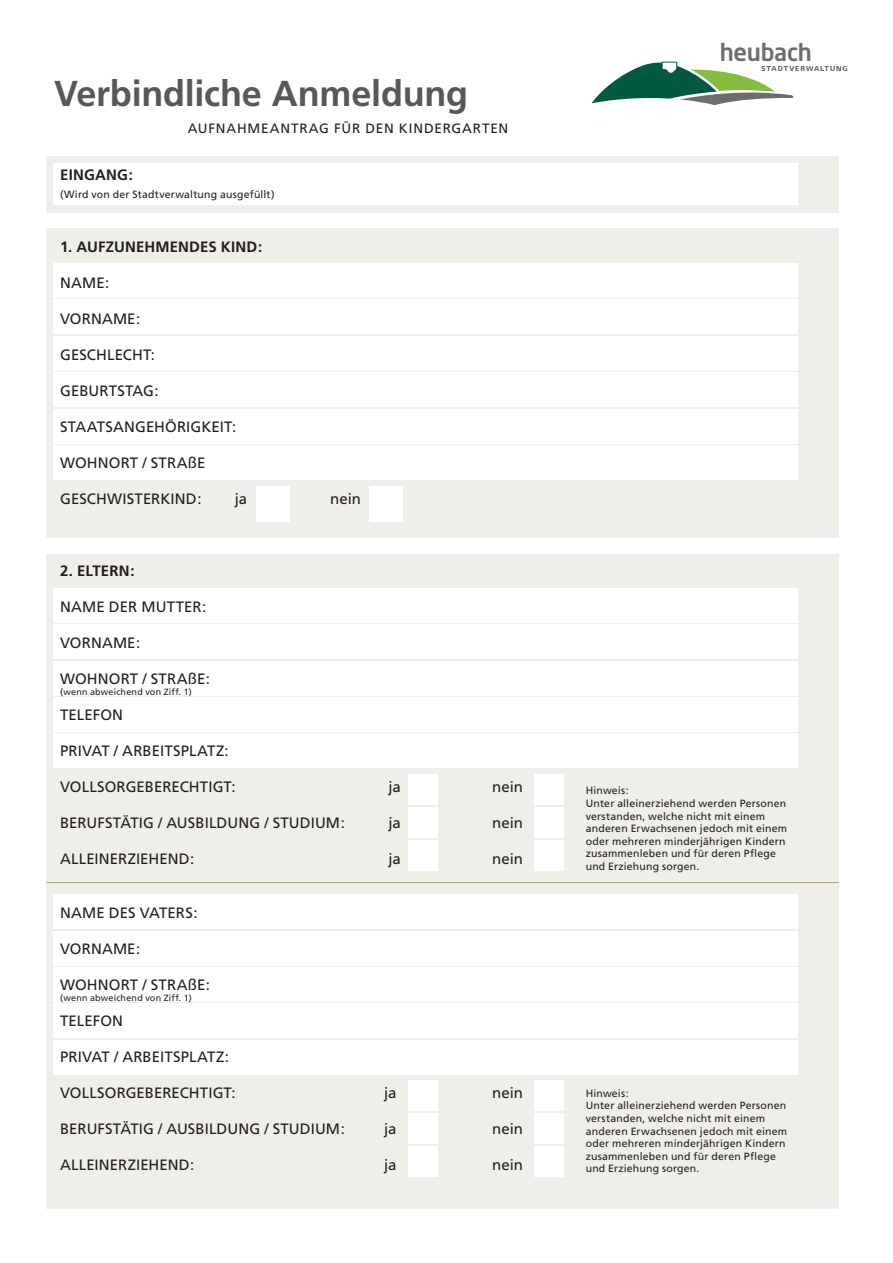
<style>
.page{position:relative;width:893px;height:1263px;background:#fff}
.page>*{position:absolute;margin:0;border:0;box-sizing:border-box;transform-origin:0 0}
.t1{font:700 36px "Frutiger";letter-spacing:-.005em;color:#57585a}
.t2{font:500 23.85px "Neo Sans";letter-spacing:-.015em;color:#6c6d70}
.t3{font:15px "Frutiger";letter-spacing:.005em;color:#231f20}
.t4{font:700 15px "Frutiger";letter-spacing:.01em;color:#231f20}
.t5{font:13.5px "Frutiger";letter-spacing:.065em;color:#231f20}
.t6{font:10.5px/12.6px "Frutiger";letter-spacing:.02em;color:#231f20}
.t7{font:9px "Frutiger";letter-spacing:.02em;color:#231f20}
.t8{font:700 7.5px "Frutiger Next LT";letter-spacing:.125em;color:#57585a}
</style>
<div class="page">
<div style="left:47px;top:228px;width:792px;height:309px;background:#efeee8"></div>
<div style="left:47px;top:554px;width:792px;height:655px;background:#efeee8"></div>
<div style="left:47px;top:156px;width:792px;height:57px;background:#efeee8"></div>
<div style="left:53px;top:264px;width:745px;height:34px;background:#fff"></div>
<div style="left:53px;top:589px;width:745px;height:34px;background:#fff"></div>
<div style="left:53px;top:625px;width:745px;height:34px;background:#fff"></div>
<div style="left:53px;top:661px;width:745px;height:34px;background:#fff"></div>
<div style="left:53px;top:697px;width:745px;height:34px;background:#fff"></div>
<div style="left:53px;top:734px;width:745px;height:34px;background:#fff"></div>
<div style="left:408px;top:774px;width:30px;height:30px;background:#fff"></div>
<div style="left:408px;top:807px;width:30px;height:30px;background:#fff"></div>
<div style="left:408px;top:840px;width:30px;height:30px;background:#fff"></div>
<div style="left:534px;top:774px;width:30px;height:30px;background:#fff"></div>
<div style="left:534px;top:807px;width:30px;height:30px;background:#fff"></div>
<div style="left:534px;top:840px;width:30px;height:30px;background:#fff"></div>
<div style="left:53px;top:895px;width:745px;height:34px;background:#fff"></div>
<div style="left:53px;top:931px;width:745px;height:34px;background:#fff"></div>
<div style="left:53px;top:967px;width:745px;height:34px;background:#fff"></div>
<div style="left:53px;top:1004px;width:745px;height:34px;background:#fff"></div>
<div style="left:53px;top:1040px;width:745px;height:34px;background:#fff"></div>
<div style="left:408px;top:1080px;width:30px;height:30px;background:#fff"></div>
<div style="left:408px;top:1113px;width:30px;height:30px;background:#fff"></div>
<div style="left:408px;top:1146px;width:30px;height:30px;background:#fff"></div>
<div style="left:534px;top:1080px;width:30px;height:30px;background:#fff"></div>
<div style="left:534px;top:1113px;width:30px;height:30px;background:#fff"></div>
<div style="left:534px;top:1146px;width:30px;height:30px;background:#fff"></div>
<div style="left:53px;top:164px;width:745px;height:41px;background:#fff"></div>
<div style="left:53px;top:336px;width:745px;height:34px;background:#fff"></div>
<div style="left:53px;top:409px;width:745px;height:34px;background:#fff"></div>
<div style="left:53px;top:300px;width:745px;height:34px;background:#fff"></div>
<div style="left:53px;top:373px;width:745px;height:34px;background:#fff"></div>
<div style="left:53px;top:445px;width:745px;height:34px;background:#fff"></div>
<div style="left:256px;top:486px;width:33px;height:36px;background:#fff"></div>
<div style="left:370px;top:486px;width:33px;height:36px;background:#fff"></div>
<hr style="left:47px;top:882px;width:792px;height:1px;background:#a9a78c">
<svg style="left:591px;top:62px;width:203px;height:43px"></svg>
<h1 class="t1" style="left:54px;top:73px;width:416px">Verbindliche Anmeldung</h1>
<p class="t5" style="left:188px;top:120px;width:322px">AUFNAHMEANTRAG FÜR DEN KINDERGARTEN</p>
<h3 class="t4" style="left:60px;top:166px;width:74px">EINGANG:</h3>
<p class="t6" style="left:60px;top:188px;width:216px">(Wird von der Stadtverwaltung ausgefüllt)</p>
<h3 class="t4" style="left:60px;top:238px;width:204px">1. AUFZUNEHMENDES KIND:</h3>
<h3 class="t3" style="left:60px;top:274px;width:51px">NAME:</h3>
<h3 class="t3" style="left:60px;top:310px;width:82px">VORNAME:</h3>
<h3 class="t3" style="left:60px;top:346px;width:96px">GESCHLECHT:</h3>
<h3 class="t3" style="left:60px;top:382px;width:100px">GEBURTSTAG:</h3>
<h3 class="t3" style="left:60px;top:418px;width:178px">STAATSANGEHÖRIGKEIT:</h3>
<h3 class="t3" style="left:60px;top:454px;width:147px">WOHNORT / STRAßE</h3>
<h3 class="t3" style="left:60px;top:490px;width:143px">GESCHWISTERKIND:</h3>
<h3 class="t3" style="left:235px;top:490px;width:14px">ja</h3>
<h3 class="t3" style="left:330px;top:490px;width:32px">nein</h3>
<h3 class="t4" style="left:60px;top:562px;width:76px">2. ELTERN:</h3>
<h3 class="t3" style="left:60px;top:598px;width:148px">NAME DER MUTTER:</h3>
<h3 class="t3" style="left:60px;top:634px;width:82px">VORNAME:</h3>
<h3 class="t3" style="left:60px;top:670px;width:151px">WOHNORT / STRAßE:</h3>
<h3 class="t3" style="left:60px;top:706px;width:64px">TELEFON</h3>
<h3 class="t3" style="left:60px;top:742px;width:170px">PRIVAT / ARBEITSPLATZ:</h3>
<h3 class="t3" style="left:60px;top:778px;width:177px">VOLLSORGEBERECHTIGT:</h3>
<h3 class="t3" style="left:388px;top:778px;width:14px">ja</h3>
<h3 class="t3" style="left:492px;top:778px;width:32px">nein</h3>
<h3 class="t3" style="left:60px;top:814px;width:286px">BERUFSTÄTIG / AUSBILDUNG / STUDIUM:</h3>
<h3 class="t3" style="left:388px;top:814px;width:14px">ja</h3>
<h3 class="t3" style="left:492px;top:814px;width:32px">nein</h3>
<h3 class="t3" style="left:60px;top:850px;width:136px">ALLEINERZIEHEND:</h3>
<h3 class="t3" style="left:388px;top:850px;width:14px">ja</h3>
<h3 class="t3" style="left:492px;top:850px;width:32px">nein</h3>
<p class="t7" style="left:60px;top:686px;width:133px">(wenn abweichend von Ziff. 1)</p>
<h3 class="t3" style="left:60px;top:904px;width:139px">NAME DES VATERS:</h3>
<h3 class="t3" style="left:60px;top:940px;width:82px">VORNAME:</h3>
<h3 class="t3" style="left:60px;top:976px;width:151px">WOHNORT / STRAßE:</h3>
<h3 class="t3" style="left:60px;top:1012px;width:64px">TELEFON</h3>
<h3 class="t3" style="left:60px;top:1048px;width:170px">PRIVAT / ARBEITSPLATZ:</h3>
<h3 class="t3" style="left:60px;top:1084px;width:177px">VOLLSORGEBERECHTIGT:</h3>
<h3 class="t3" style="left:384px;top:1084px;width:14px">ja</h3>
<h3 class="t3" style="left:492px;top:1084px;width:32px">nein</h3>
<h3 class="t3" style="left:60px;top:1120px;width:286px">BERUFSTÄTIG / AUSBILDUNG / STUDIUM:</h3>
<h3 class="t3" style="left:384px;top:1120px;width:14px">ja</h3>
<h3 class="t3" style="left:492px;top:1120px;width:32px">nein</h3>
<h3 class="t3" style="left:60px;top:1156px;width:136px">ALLEINERZIEHEND:</h3>
<h3 class="t3" style="left:384px;top:1156px;width:14px">ja</h3>
<h3 class="t3" style="left:492px;top:1156px;width:32px">nein</h3>
<p class="t7" style="left:60px;top:992px;width:133px">(wenn abweichend von Ziff. 1)</p>
<h2 class="t2" style="left:720px;top:37px;width:94px">heubach</h2>
<p class="t8" style="left:761px;top:65px;width:88px">STADTVERWALTUNG</p>
<p class="t6" style="left:586px;top:784px;width:203px">Hinweis:<br>Unter alleinerziehend werden Personen verstanden, welche nicht mit einem anderen Erwachsenen jedoch mit einem oder mehreren minderjährigen Kindern zusammenleben und für deren Pflege und Erziehung sorgen.</p>
<p class="t6" style="left:586px;top:1087px;width:203px">Hinweis:<br>Unter alleinerziehend werden Personen verstanden, welche nicht mit einem anderen Erwachsenen jedoch mit einem oder mehreren minderjährigen Kindern zusammenleben und für deren Pflege und Erziehung sorgen.</p>
</div>
